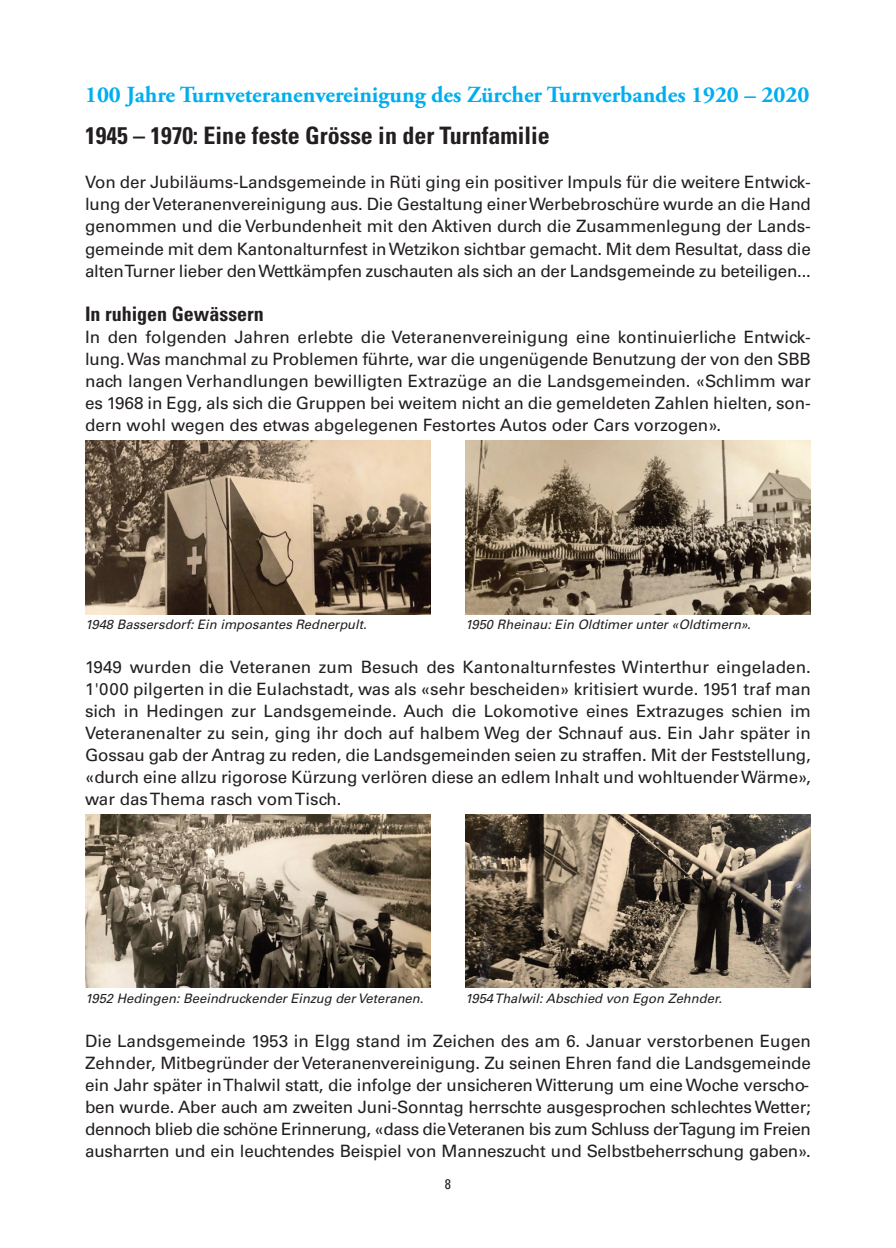
<style>
.page{position:relative;width:896px;height:1248px;background:#fff}
.page>*{position:absolute;margin:0;border:0;box-sizing:border-box;transform-origin:0 0}
.t1{font:700 condensed 24px "Univers LT";color:#231f20}
.t2{font:700 23px "Adobe Garamond Pro";color:#00aeef}
.t3{font:700 condensed 20px "Univers LT";color:#231f20}
.t4{font:17px/22px "Univers LT";letter-spacing:-.01em;color:#231f20;text-align:justify}
.t5{font:condensed 14px "Univers LT";color:#231f20}
.t6{font:italic 13px "Univers LT";color:#231f20}
</style>
<div class="page">
<img style="left:85px;top:440px;width:346px;height:174px">
<img style="left:465px;top:440px;width:346px;height:174px">
<img style="left:85px;top:814px;width:346px;height:173px">
<img style="left:465px;top:814px;width:346px;height:173px">
<p class="t2" style="left:85px;top:85px;width:726px">100 Jahre Turnveteranenvereinigung des Zürcher Turnverbandes 1920 – 2020</p>
<p class="t1" style="left:85px;top:127px;width:466px">1945 – 1970: Eine feste Grösse in der Turnfamilie</p>
<p class="t4" style="left:85px;top:173px;width:727px">Von der Jubiläums-Landsgemeinde in Rüti ging ein positiver Impuls für die weitere Entwick&shy;lung der Veteranenvereinigung aus. Die Gestaltung einer Werbebroschüre wurde an die Hand genommen und die Verbundenheit mit den Aktiven durch die Zusammenlegung der Lands&shy;gemeinde mit dem Kantonalturnfest in Wetzikon sichtbar gemacht. Mit dem Resultat, dass die alten Turner lieber den Wettkämpfen zuschauten als sich an der Landsgemeinde zu beteiligen...</p>
<p class="t3" style="left:85px;top:306px;width:180px">In ruhigen Gewässern</p>
<p class="t4" style="left:85px;top:327px;width:727px">In den folgenden Jahren erlebte die Veteranenvereinigung eine kontinuierliche Entwick&shy;lung. Was manchmal zu Problemen führte, war die ungenügende Benutzung der von den SBB nach langen Verhandlungen bewilligten Extrazüge an die Landsgemeinden. «Schlimm war es 1968 in Egg, als sich die Gruppen bei weitem nicht an die gemeldeten Zahlen hielten, son&shy;dern wohl wegen des etwas abgelegenen Festortes Autos oder Cars vorzogen».</p>
<p class="t6" style="left:85px;top:619px;width:283px">1948 Bassersdorf: Ein imposantes Rednerpult.</p>
<p class="t6" style="left:465px;top:619px;width:287px">1950 Rheinau: Ein Oldtimer unter «Oldtimern».</p>
<p class="t4" style="left:85px;top:657px;width:727px">1949 wurden die Veteranen zum Besuch des Kantonalturnfestes Winterthur eingeladen.<br>1'000 pilgerten in die Eulachstadt, was als «sehr bescheiden» kritisiert wurde. 1951 traf man sich in Hedingen zur Landsgemeinde. Auch die Lokomotive eines Extrazuges schien im Veteranenalter zu sein, ging ihr doch auf halbem Weg der Schnauf aus. Ein Jahr später in Gossau gab der Antrag zu reden, die Landsgemeinden seien zu straffen. Mit der Feststellung, «durch eine allzu rigorose Kürzung verlören diese an edlem Inhalt und wohltuender Wärme», war das Thema rasch vom Tisch.</p>
<p class="t6" style="left:85px;top:993px;width:340px">1952 Hedingen: Beeindruckender Einzug der Veteranen.</p>
<p class="t6" style="left:465px;top:993px;width:258px">1954 Thalwil: Abschied von Egon Zehnder.</p>
<p class="t4" style="left:85px;top:1031px;width:727px">Die Landsgemeinde 1953 in Elgg stand im Zeichen des am 6. Januar verstorbenen Eugen Zehnder, Mitbegründer der Veteranenvereinigung. Zu seinen Ehren fand die Landsgemeinde ein Jahr später in Thalwil statt, die infolge der unsicheren Witterung um eine Woche verscho&shy;ben wurde. Aber auch am zweiten Juni-Sonntag herrschte ausgesprochen schlechtes Wetter; dennoch blieb die schöne Erinnerung, «dass die Veteranen bis zum Schluss der Tagung im Freien ausharrten und ein leuchtendes Beispiel von Manneszucht und Selbstbeherrschung gaben».</p>
<p class="t5" style="left:445px;top:1178px;width:8px">8</p>
</div>
